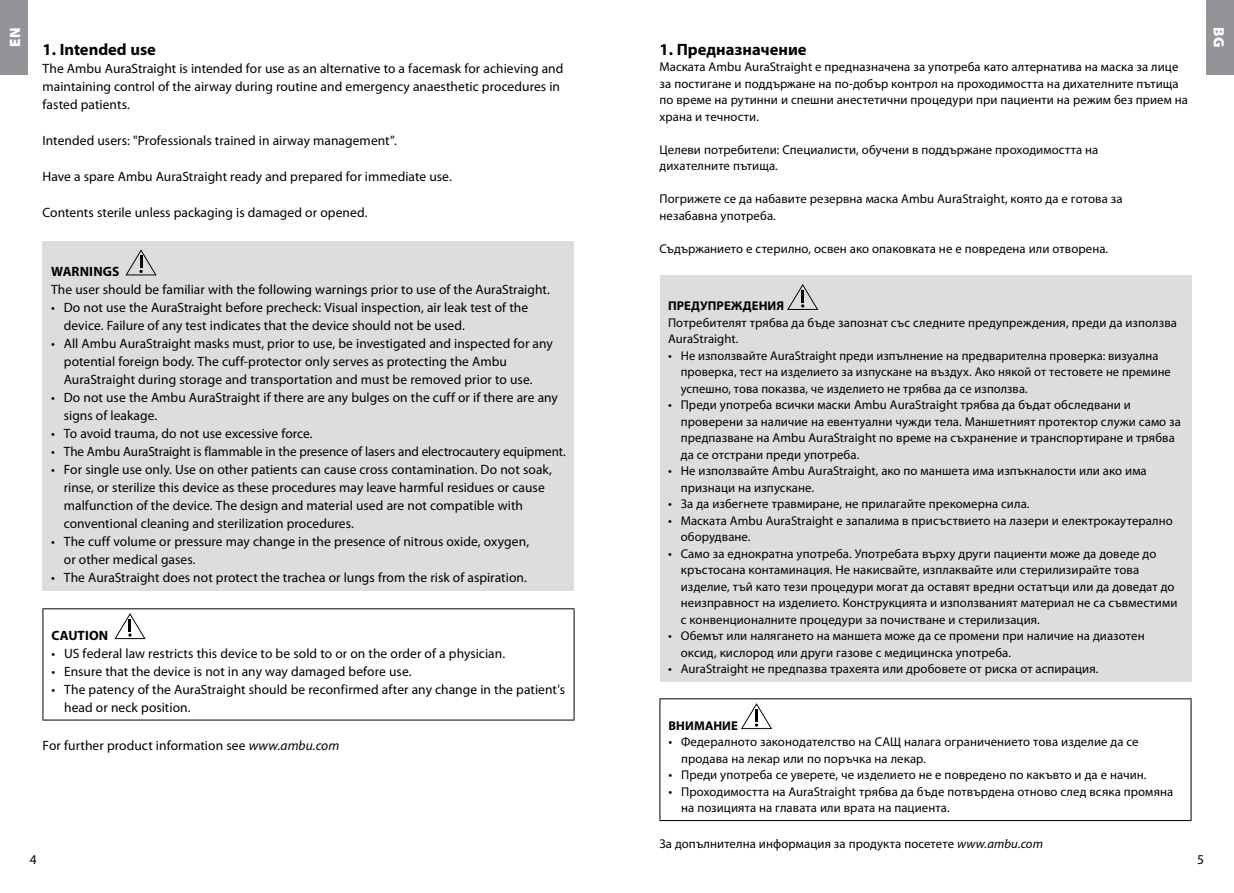
<style>
.page{position:relative;width:1234px;height:893px;background:#fff}
.page>*{position:absolute;margin:0;border:0;box-sizing:border-box;transform-origin:0 0}
.t1{font:700 16.5px "Myriad Pro";color:#000}
.t2{font:900 15px "Myriad Pro";color:#fff}
.t3{font:13.5px/18px "Myriad Pro";color:#000}
.t4{font:700 13.5px "Myriad Pro";letter-spacing:.01em;color:#000}
.t5{font:12.75px/16.5px "Myriad Pro";letter-spacing:.005em;color:#000}
.t6{font:700 12.75px "Myriad Pro";letter-spacing:.01em;color:#000}
.s1{font-style:italic}
.s2{font-size:13.5px}
</style>
<div class="page">
<div style="left:1205px;top:0;width:28px;height:74px;background:#939498"></div>
<div style="left:0;top:0;width:28px;height:74px;background:#939498"></div>
<div style="left:43px;top:241px;width:531px;height:349px;background:#dcddde"></div>
<svg style="left:125px;top:249px;width:32px;height:26px"></svg>
<hr style="left:43px;top:608px;width:531px;height:1px;background:#000">
<hr style="left:43px;top:609px;width:1px;height:111px;background:#000">
<hr style="left:573px;top:609px;width:1px;height:111px;background:#000">
<hr style="left:43px;top:720px;width:531px;height:1px;background:#000">
<svg style="left:114px;top:613px;width:32px;height:26px"></svg>
<div style="left:659px;top:275px;width:532px;height:407px;background:#dcddde"></div>
<svg style="left:787px;top:284px;width:31px;height:26px"></svg>
<hr style="left:659px;top:698px;width:532px;height:1px;background:#000">
<hr style="left:659px;top:699px;width:1px;height:121px;background:#000">
<hr style="left:1190px;top:699px;width:1px;height:121px;background:#000">
<hr style="left:659px;top:820px;width:532px;height:1px;background:#000">
<svg style="left:741px;top:703px;width:31px;height:26px"></svg>
<p class="t2" style="left:6px;top:47px;width:20px;rotate:-90deg">EN</p>
<p class="t1" style="left:43px;top:39px;width:115px">1. Intended use</p>
<p class="t3" style="left:43px;top:59px;width:522px">The Ambu AuraStraight is intended for use as an alternative to a facemask for achieving and maintaining control of the airway during routine and emergency anaesthetic procedures in fasted patients.</p>
<p class="t3" style="left:43px;top:131px;width:356px">Intended users: "Professionals trained in airway management”.</p>
<p class="t3" style="left:43px;top:167px;width:411px">Have a spare Ambu AuraStraight ready and prepared for immediate use.</p>
<p class="t3" style="left:43px;top:203px;width:326px">Contents sterile unless packaging is damaged or opened.</p>
<p class="t4" style="left:51px;top:263px;width:70px">WARNINGS</p>
<p class="t3" style="left:51px;top:280px;width:500px">The user should be familiar with the following warnings prior to use of the AuraStraight.</p>
<p class="t3" style="left:64px;top:298px;width:466px;text-indent:-13px">• Do not use the AuraStraight before precheck: Visual inspection, air leak test of the device. Failure of any test indicates that the device should not be used.</p>
<p class="t3" style="left:64px;top:334px;width:490px;text-indent:-13px">• All Ambu AuraStraight masks must, prior to use, be investigated and inspected for any potential foreign body. The cuff-protector only serves as protecting the Ambu<br>AuraStraight during storage and transportation and must be removed prior to use.</p>
<p class="t3" style="left:64px;top:388px;width:495px;text-indent:-13px">• Do not use the Ambu AuraStraight if there are any bulges on the cuff or if there are any signs of leakage.</p>
<p class="t3" style="left:51px;top:424px;width:263px">• To avoid trauma, do not use excessive force.</p>
<p class="t3" style="left:51px;top:442px;width:516px">• The Ambu AuraStraight is flammable in the presence of lasers and electrocautery equipment.</p>
<p class="t3" style="left:64px;top:460px;width:489px;text-indent:-13px">• For single use only. Use on other patients can cause cross contamination. Do not soak, rinse, or sterilize this device as these procedures may leave harmful residues or cause malfunction of the device. The design and material used are not compatible with conventional cleaning and sterilization procedures.</p>
<p class="t3" style="left:64px;top:532px;width:466px;text-indent:-13px">• The cuff volume or pressure may change in the presence of nitrous oxide, oxygen, or other medical gases.</p>
<p class="t3" style="left:51px;top:568px;width:477px">• The AuraStraight does not protect the trachea or lungs from the risk of aspiration.</p>
<p class="t4" style="left:51px;top:626px;width:58px">CAUTION</p>
<p class="t3" style="left:51px;top:644px;width:455px">• US federal law restricts this device to be sold to or on the order of a physician.</p>
<p class="t3" style="left:51px;top:662px;width:361px">• Ensure that the device is not in any way damaged before use.</p>
<p class="t3" style="left:64px;top:680px;width:502px;text-indent:-13px">• The patency of the AuraStraight should be reconfirmed after any change in the patient's head or neck position.</p>
<p class="t3" style="left:43px;top:737px;width:298px">For further product information see <span class="s1">www.ambu.com</span></p>
<p class="t1" style="left:659px;top:39px;width:149px">1. Предназначение</p>
<p class="t5" style="left:659px;top:59px;width:530px">Маската Ambu AuraStraight е предназначена за употреба като алтернатива на маска за лице за постигане и поддържане на по-добър контрол на проходимостта на дихателните пътища по време на рутинни и спешни анестетични процедури при пациенти на режим без прием на храна и течности.</p>
<p class="t5" style="left:659px;top:141px;width:440px">Целеви потребители: Специалисти, обучени в поддържане проходимостта на дихателните пътища.</p>
<p class="t5" style="left:659px;top:191px;width:464px">Погрижете се да набавите резервна маска Ambu AuraStraight, която да е готова за незабавна употреба.</p>
<p class="t5" style="left:659px;top:240px;width:450px">Съдържанието е стерилно, освен ако опаковката не е повредена или отворена.</p>
<p class="t6" style="left:668px;top:298px;width:118px">ПРЕДУПРЕЖДЕНИЯ</p>
<p class="t5" style="left:668px;top:314px;width:510px">Потребителят трябва да бъде запознат със следните предупреждения, преди да използва<br>AuraStraight.</p>
<p class="t5" style="left:680px;top:347px;width:491px;text-indent:-13px"><span class="s2">•</span> Не използвайте AuraStraight преди изпълнение на предварителна проверка: визуална проверка, тест на изделието за изпускане на въздух. Ако някой от тестовете не премине успешно, това показва, че изделието не трябва да се използва.</p>
<p class="t5" style="left:680px;top:397px;width:501px;text-indent:-13px"><span class="s2">•</span> Преди употреба всички маски Ambu AuraStraight трябва да бъдат обследвани и проверени за наличие на евентуални чужди тела. Маншетният протектор служи само за предпазване на Ambu AuraStraight по време на съхранение и транспортиране и трябва да се отстрани преди употреба.</p>
<p class="t5" style="left:680px;top:463px;width:467px;text-indent:-13px"><span class="s2">•</span> Не използвайте Ambu AuraStraight, ако по маншета има изпъкналости или ако има признаци на изпускане.</p>
<p class="t5" style="left:668px;top:496px;width:363px"><span class="s2">•</span> За да избегнете травмиране, не прилагайте прекомерна сила.</p>
<p class="t5" style="left:680px;top:512px;width:493px;text-indent:-13px"><span class="s2">•</span> Маската Ambu AuraStraight е запалима в присъствието на лазери и електрокаутерално оборудване.</p>
<p class="t5" style="left:680px;top:545px;width:498px;text-indent:-13px"><span class="s2">•</span> Само за еднократна употреба. Употребата върху други пациенти може да доведе до кръстосана контаминация. Не накисвайте, изплаквайте или стерилизирайте това изделие, тъй като тези процедури могат да оставят вредни остатъци или да доведат до неизправност на изделието. Конструкцията и използваният материал не са съвместими с конвенционалните процедури за почистване и стерилизация.</p>
<p class="t5" style="left:680px;top:628px;width:465px;text-indent:-13px"><span class="s2">•</span> Обемът или налягането на маншета може да се промени при наличие на диазотен оксид, кислород или други газове с медицинска употреба.</p>
<p class="t5" style="left:668px;top:661px;width:432px"><span class="s2">•</span> AuraStraight не предпазва трахеята или дробовете от риска от аспирация.</p>
<p class="t6" style="left:668px;top:717px;width:71px">ВНИМАНИЕ</p>
<p class="t5" style="left:681px;top:733px;width:459px;text-indent:-13px"><span class="s2">•</span> Федералното законодателство на САЩ налага ограничението това изделие да се продава на лекар или по поръчка на лекар.</p>
<p class="t5" style="left:668px;top:766px;width:479px"><span class="s2">•</span> Преди употреба се уверете, че изделието не е повредено по какъвто и да е начин.</p>
<p class="t5" style="left:681px;top:783px;width:493px;text-indent:-13px"><span class="s2">•</span> Проходимостта на AuraStraight трябва да бъде потвърдена отново след всяка промяна на позицията на главата или врата на пациента.</p>
<p class="t5" style="left:659px;top:835px;width:385px">За допълнителна информация за продукта посетете <span class="s1">www.ambu.com</span></p>
<p class="t3" style="left:30px;top:850px;width:8px">4</p>
<p class="t3" style="left:1196px;top:850px;width:8px">5</p>
<p class="t2" style="left:1227px;top:27px;width:21px;rotate:90deg">BG</p>
</div>
